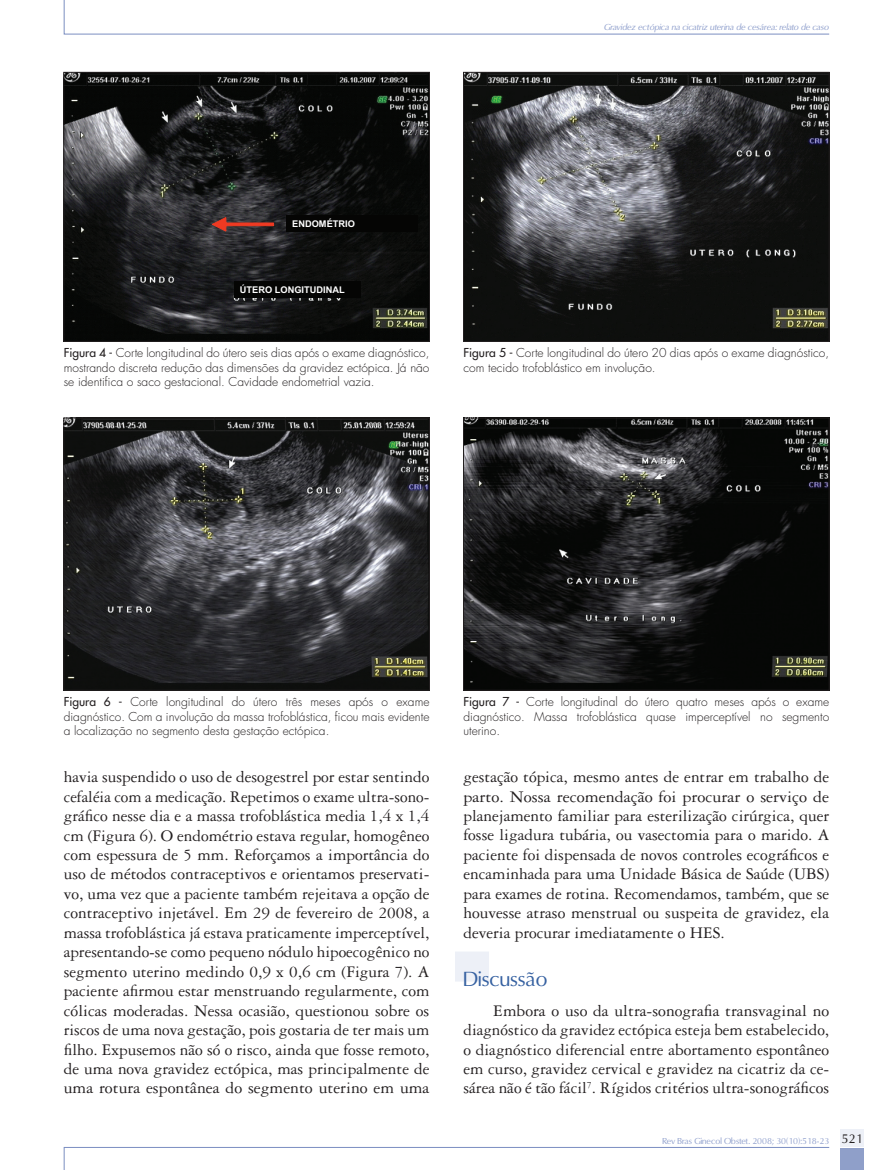
<style>
.page{position:relative;width:893px;height:1170px;background:#fff}
.page>*{position:absolute;margin:0;border:0;box-sizing:border-box;transform-origin:0 0}
._03_0_Sub1{font:19.5px "Omni";color:#3661a1}
._05_0_Texto{font:17.25px/19.5px "Garamond Three";color:#231f20;text-align:justify}
._07_0_Img_-_Legenda{font:300 12px/14.4px "Futura";color:#231f20;text-align:justify}
.t1{font:700 9.3px "Arial";color:#fff}
.t2{font:italic 8.25px "Omni";color:#90a0cd}
.t3{font:8.25px "Omni";color:#90a0cd}
.s1{font-weight:400}
</style>
<div class="page">
<svg style="left:63px;top:1147px;width:767px;height:22px"></svg>
<div style="left:840px;top:1148px;width:24px;height:21px;background:#8f9fc9"></div>
<div style="left:840px;top:1128px;width:24px;height:17px;background:#edf0f7"></div>
<svg style="left:63px;top:0;width:767px;height:35px"></svg>
<div style="left:455px;top:951px;width:34px;height:30px;background:#edf0f7"></div>
<img style="left:66px;top:74px;width:362px;height:265px">
<div style="left:287px;top:215px;width:131px;height:17px;background:#050504"></div>
<div style="left:234px;top:281px;width:127px;height:17px;background:#050504"></div>
<svg style="left:212px;top:217px;width:62px;height:14px"></svg>
<div style="left:64px;top:72px;width:366px;height:269px;border:1px solid #231f20"></div>
<img style="left:465px;top:74px;width:362px;height:265px">
<div style="left:463px;top:72px;width:366px;height:269px;border:1px solid #231f20"></div>
<img style="left:66px;top:420px;width:362px;height:268px">
<div style="left:64px;top:418px;width:366px;height:272px;border:1px solid #231f20"></div>
<img style="left:465px;top:420px;width:362px;height:268px">
<div style="left:463px;top:418px;width:366px;height:272px;border:1px solid #231f20"></div>
<p class="t1" style="left:292px;top:218px;width:64px">ENDOMÉTRIO</p>
<p class="t1" style="left:240px;top:283px;width:106px">ÚTERO LONGITUDINAL</p>
<p class="t2" style="left:604px;top:21px;width:227px">Gravidez ectópica na cicatriz uterina de cesárea: relato de caso</p>
<p class="_07_0_Img_-_Legenda" style="left:64px;top:346px;width:367px"><span class="s1">Figura 4 -</span> Corte longitudinal do útero seis dias após o exame diagnóstico, mostrando discreta redução das dimensões da gravidez ectópica. Já não se identifica o saco gestacional. Cavidade endometrial vazia.</p>
<p class="_07_0_Img_-_Legenda" style="left:463px;top:346px;width:367px"><span class="s1">Figura 5 -</span> Corte longitudinal do útero 20 dias após o exame diagnóstico, com tecido trofoblástico em involução.</p>
<p class="_07_0_Img_-_Legenda" style="left:64px;top:695px;width:367px"><span class="s1">Figura 6 -</span> Corte longitudinal do útero três meses após o exame diagnóstico. Com a involução da massa trofoblástica, ficou mais evidente a localização no segmento desta gestação ectópica.</p>
<p class="_07_0_Img_-_Legenda" style="left:463px;top:695px;width:367px"><span class="s1">Figura 7 -</span> Corte longitudinal do útero quatro meses após o exame diagnóstico. Massa trofoblástica quase imperceptível no segmento uterino.</p>
<p class="_05_0_Texto" style="left:64px;top:767px;width:367px">havia suspendido o uso de desogestrel por estar sentindo cefaléia com a medicação. Repetimos o exame ultra-sono&shy;gráfico nesse dia e a massa trofoblástica media 1,4 x 1,4 cm (Figura 6). O endométrio estava regular, homogêneo com espessura de 5 mm. Reforçamos a importância do uso de métodos contraceptivos e orientamos preservati&shy;vo, uma vez que a paciente também rejeitava a opção de contraceptivo injetável. Em 29 de fevereiro de 2008, a massa trofoblástica já estava praticamente imperceptível, apresentando-se como pequeno nódulo hipoecogênico no segmento uterino medindo 0,9 x 0,6 cm (Figura 7). A paciente afirmou estar menstruando regularmente, com cólicas moderadas. Nessa ocasião, questionou sobre os riscos de uma nova gestação, pois gostaria de ter mais um filho. Expusemos não só o risco, ainda que fosse remoto, de uma nova gravidez ectópica, mas principalmente de uma rotura espontânea do segmento uterino em uma</p>
<p class="_05_0_Texto" style="left:463px;top:767px;width:367px">gestação tópica, mesmo antes de entrar em trabalho de parto. Nossa recomendação foi procurar o serviço de planejamento familiar para esterilização cirúrgica, quer fosse ligadura tubária, ou vasectomia para o marido. A paciente foi dispensada de novos controles ecográficos e encaminhada para uma Unidade Básica de Saúde (UBS) para exames de rotina. Recomendamos, também, que se houvesse atraso menstrual ou suspeita de gravidez, ela deveria procurar imediatamente o HES.</p>
<p class="_03_0_Sub1" style="left:463px;top:966px;width:86px">Discussão</p>
<p class="_05_0_Texto" style="left:463px;top:1000px;width:367px;text-indent:30px">Embora o uso da ultra-sonografia transvaginal no diagnóstico da gravidez ectópica esteja bem estabelecido, o diagnóstico diferencial entre abortamento espontâneo em curso, gravidez cervical e gravidez na cicatriz da ce&shy;sárea não é tão fácil<sup>7</sup>. Rígidos critérios ultra-sonográficos</p>
<p class="t3" style="left:662px;top:1135px;width:202px">Rev Bras Ginecol Obstet. 2008; 30(10):518-23 <sup>521</sup></p>
</div>
